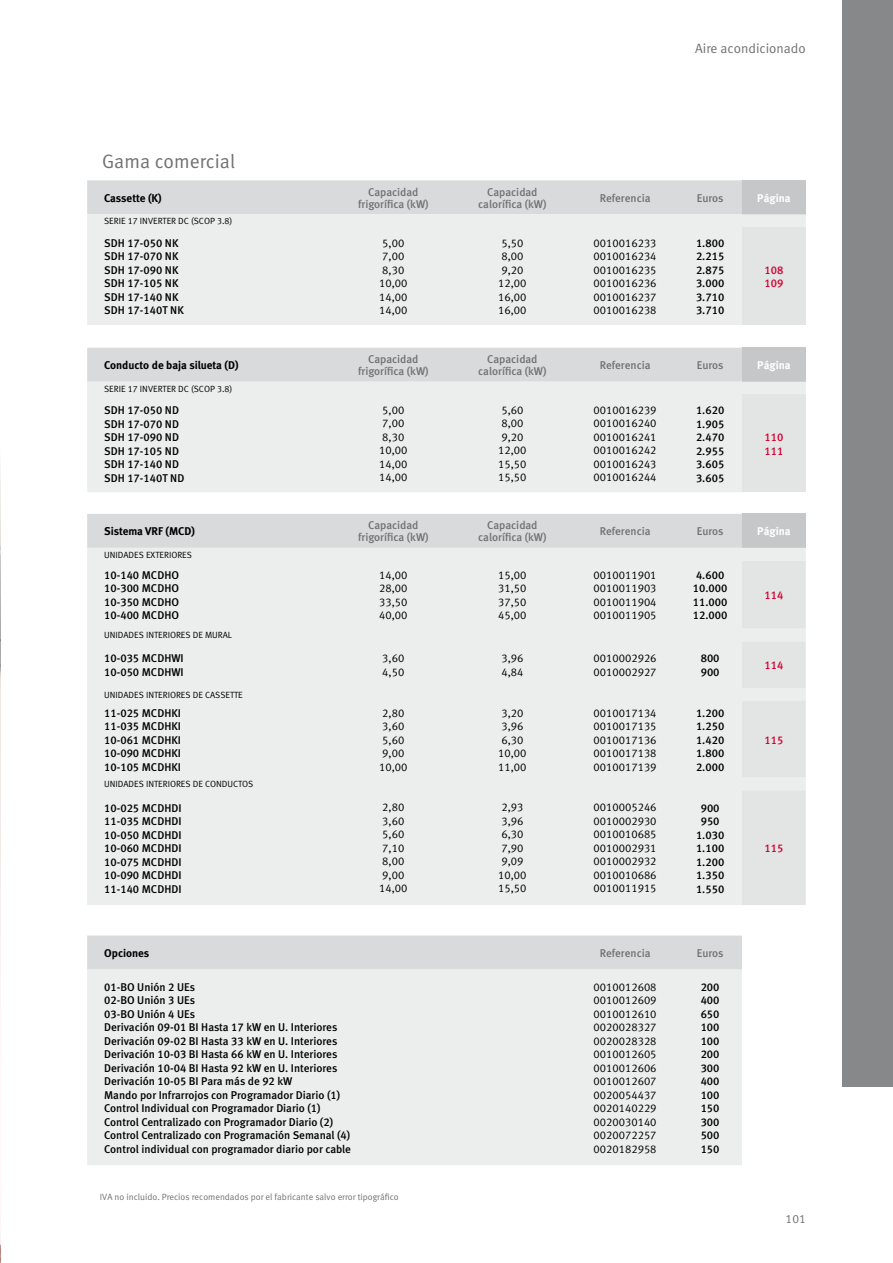
<style>
.page{position:relative;width:893px;height:1263px;background:#fff}
.page>*{position:absolute;margin:0;border:0;box-sizing:border-box;transform-origin:0 0}
.t1{font:19.5px "Meta Normal LF";color:#707172}
.t2{font:13.5px "Meta Normal LF";color:#707172}
.t3{font:12px "Meta Normal LF";color:#707172}
.t4{font:11.25px/13.5px "Meta Medium LF";color:#000;text-align:justify}
.t5{font:11.25px/13.5px "Meta Normal LF";color:#000}
.t6{font:11.25px/12px "Meta Medium LF";letter-spacing:-.005em;color:#707172;text-align:center}
.t7{font:11.25px "Meta Bold LF";color:#000}
.t8{font:11.25px/13.5px "Meta Medium LF";color:#d30030}
.t9{font:11.25px "Meta Bold LF";color:#fff}
.t10{font:9px "Meta Normal LF";color:#000}
.t11{font:9px "Meta Normal LF";color:#707172}
</style>
<div class="page">
<img style="left:0;top:564px;width:1px;height:699px">
<div style="left:87px;top:180px;width:655px;height:34px;background:#d9dadb"></div>
<div style="left:742px;top:180px;width:64px;height:34px;background:#c6c7c8"></div>
<div style="left:87px;top:214px;width:719px;height:111px;background:#eceded"></div>
<div style="left:742px;top:227px;width:64px;height:98px;background:#e3e4e4"></div>
<div style="left:87px;top:348px;width:655px;height:34px;background:#d9dadb"></div>
<div style="left:742px;top:348px;width:64px;height:34px;background:#c6c7c8"></div>
<div style="left:87px;top:382px;width:719px;height:110px;background:#eceded"></div>
<div style="left:742px;top:394px;width:64px;height:98px;background:#e3e4e4"></div>
<div style="left:87px;top:514px;width:655px;height:34px;background:#d9dadb"></div>
<div style="left:742px;top:514px;width:64px;height:34px;background:#c6c7c8"></div>
<div style="left:87px;top:548px;width:719px;height:357px;background:#eceded"></div>
<svg style="left:742px;top:561px;width:64px;height:344px;background:#e4e5e5"></svg>
<div style="left:87px;top:935px;width:655px;height:34px;background:#d9dadb"></div>
<div style="left:87px;top:969px;width:655px;height:196px;background:#eceded"></div>
<div style="left:842px;top:0;width:51px;height:1087px;background:#87888a"></div>
<p class="t2" style="left:695px;top:40px;width:112px">Aire acondicionado</p>
<h1 class="t1" style="left:102px;top:149px;width:135px">Gama comercial</h1>
<p class="t7" style="left:104px;top:191px;width:59px">Cassette (K)</p>
<p class="t6" style="left:358px;top:186px;width:72px">Capacidad frigorífica (kW)</p>
<p class="t6" style="left:478px;top:186px;width:70px">Capacidad calorífica (kW)</p>
<p class="t6" style="left:600px;top:192px;width:52px">Referencia</p>
<p class="t6" style="left:697px;top:192px;width:28px">Euros</p>
<p class="t9" style="left:757px;top:191px;width:35px">Página</p>
<p class="t10" style="left:104px;top:216px;width:130px">SERIE 17 INVERTER DC (SCOP 3.8)</p>
<p class="t4" style="left:104px;top:236px;width:81px;text-align:left">SDH 17-050 NK<br>SDH 17-070 NK<br>SDH 17-090 NK<br>SDH 17-105 NK<br>SDH 17-140 NK<br>SDH 17-140T NK</p>
<p class="t5" style="left:379px;top:236px;width:30px">5,00<br>7,00<br>8,30<br>10,00<br>14,00<br>14,00</p>
<p class="t5" style="left:498px;top:236px;width:30px">5,50<br>8,00<br>9,20<br>12,00<br>16,00<br>16,00</p>
<p class="t5" style="left:594px;top:236px;width:64px;text-align:justify">0010016233<br>0010016234<br>0010016235<br>0010016236<br>0010016237<br>0010016238</p>
<p class="t4" style="left:696px;top:236px;width:30px">1.800<br>2.215<br>2.875<br>3.000<br>3.710<br>3.710</p>
<p class="t8" style="left:764px;top:263px;width:20px">108<br>109</p>
<p class="t7" style="left:104px;top:358px;width:136px">Conducto de baja silueta (D)</p>
<p class="t6" style="left:358px;top:353px;width:72px">Capacidad frigorífica (kW)</p>
<p class="t6" style="left:478px;top:353px;width:70px">Capacidad calorífica (kW)</p>
<p class="t6" style="left:600px;top:359px;width:52px">Referencia</p>
<p class="t6" style="left:697px;top:359px;width:28px">Euros</p>
<p class="t9" style="left:757px;top:358px;width:35px">Página</p>
<p class="t10" style="left:104px;top:383px;width:130px">SERIE 17 INVERTER DC (SCOP 3.8)</p>
<p class="t4" style="left:104px;top:403px;width:82px;text-align:left">SDH 17-050 ND<br>SDH 17-070 ND<br>SDH 17-090 ND<br>SDH 17-105 ND<br>SDH 17-140 ND<br>SDH 17-140T ND</p>
<p class="t5" style="left:379px;top:403px;width:30px">5,00<br>7,00<br>8,30<br>10,00<br>14,00<br>14,00</p>
<p class="t5" style="left:498px;top:403px;width:30px">5,60<br>8,00<br>9,20<br>12,00<br>15,50<br>15,50</p>
<p class="t5" style="left:594px;top:403px;width:64px;text-align:justify">0010016239<br>0010016240<br>0010016241<br>0010016242<br>0010016243<br>0010016244</p>
<p class="t4" style="left:696px;top:403px;width:30px">1.620<br>1.905<br>2.470<br>2.955<br>3.605<br>3.605</p>
<p class="t8" style="left:764px;top:430px;width:20px">110<br>111</p>
<p class="t7" style="left:104px;top:525px;width:92px">Sistema VRF (MCD)</p>
<p class="t6" style="left:358px;top:519px;width:72px">Capacidad frigorífica (kW)</p>
<p class="t6" style="left:478px;top:519px;width:70px">Capacidad calorífica (kW)</p>
<p class="t6" style="left:600px;top:525px;width:52px">Referencia</p>
<p class="t6" style="left:697px;top:525px;width:28px">Euros</p>
<p class="t9" style="left:757px;top:525px;width:35px">Página</p>
<p class="t10" style="left:104px;top:549px;width:89px">UNIDADES EXTERIORES</p>
<p class="t4" style="left:104px;top:568px;width:76px">10-140 MCDHO 10-300 MCDHO 10-350 MCDHO 10-400 MCDHO</p>
<p class="t5" style="left:379px;top:568px;width:30px;text-align:justify">14,00<br>28,00<br>33,50<br>40,00</p>
<p class="t5" style="left:498px;top:568px;width:30px;text-align:justify">15,00<br>31,50<br>37,50<br>45,00</p>
<p class="t5" style="left:594px;top:568px;width:64px;text-align:justify">0010011901<br>0010011903<br>0010011904<br>0010011905</p>
<p class="t4" style="left:693px;top:568px;width:36px;text-align:left">4.600<br>10.000<br>11.000<br>12.000</p>
<p class="t8" style="left:764px;top:588px;width:20px">114</p>
<p class="t10" style="left:104px;top:630px;width:129px">UNIDADES INTERIORES DE MURAL</p>
<p class="t4" style="left:104px;top:652px;width:81px">10-035 MCDHWI<br>10-050 MCDHWI</p>
<p class="t5" style="left:382px;top:652px;width:24px">3,60<br>4,50</p>
<p class="t5" style="left:501px;top:652px;width:24px">3,96<br>4,84</p>
<p class="t5" style="left:594px;top:652px;width:64px">0010002926<br>0010002927</p>
<p class="t4" style="left:701px;top:652px;width:20px">800<br>900</p>
<p class="t8" style="left:764px;top:658px;width:20px">114</p>
<p class="t10" style="left:104px;top:689px;width:140px">UNIDADES INTERIORES DE CASSETTE</p>
<p class="t4" style="left:104px;top:706px;width:78px">11-025 MCDHKI 11-035 MCDHKI 10-061 MCDHKI 10-090 MCDHKI 10-105 MCDHKI</p>
<p class="t5" style="left:379px;top:706px;width:30px">2,80<br>3,60<br>5,60<br>9,00<br>10,00</p>
<p class="t5" style="left:498px;top:706px;width:30px">3,20<br>3,96<br>6,30<br>10,00<br>11,00</p>
<p class="t5" style="left:594px;top:706px;width:64px;text-align:justify">0010017134<br>0010017135<br>0010017136<br>0010017138<br>0010017139</p>
<p class="t4" style="left:696px;top:706px;width:30px">1.200<br>1.250<br>1.420<br>1.800<br>2.000</p>
<p class="t8" style="left:764px;top:733px;width:20px">115</p>
<p class="t10" style="left:104px;top:779px;width:151px">UNIDADES INTERIORES DE CONDUCTOS</p>
<p class="t4" style="left:104px;top:801px;width:79px">10-025 MCDHDI 11-035 MCDHDI 10-050 MCDHDI 10-060 MCDHDI 10-075 MCDHDI 10-090 MCDHDI 11-140 MCDHDI</p>
<p class="t5" style="left:379px;top:801px;width:30px">2,80<br>3,60<br>5,60<br>7,10<br>8,00<br>9,00<br>14,00</p>
<p class="t5" style="left:498px;top:801px;width:30px">2,93<br>3,96<br>6,30<br>7,90<br>9,09<br>10,00<br>15,50</p>
<p class="t5" style="left:594px;top:801px;width:64px;text-align:justify">0010005246<br>0010002930<br>0010010685<br>0010002931<br>0010002932<br>0010010686<br>0010011915</p>
<p class="t4" style="left:696px;top:801px;width:30px;text-align:center">900<br>950<br>1.030<br>1.100<br>1.200<br>1.350<br>1.550</p>
<p class="t7" style="left:104px;top:946px;width:47px">Opciones</p>
<p class="t6" style="left:600px;top:947px;width:52px">Referencia</p>
<p class="t6" style="left:697px;top:947px;width:28px">Euros</p>
<p class="t4" style="left:104px;top:980px;width:248px;text-align:left">01-BO Unión 2 UEs<br>02-BO Unión 3 UEs<br>03-BO Unión 4 UEs<br>Derivación 09-01 BI Hasta 17 kW en U. Interiores Derivación 09-02 BI Hasta 33 kW en U. Interiores Derivación 10-03 BI Hasta 66 kW en U. Interiores Derivación 10-04 BI Hasta 92 kW en U. Interiores Derivación 10-05 BI Para más de 92 kW<br>Mando por Infrarrojos con Programador Diario (1)<br>Control Individual con Programador Diario (1)<br>Control Centralizado con Programador Diario (2)<br>Control Centralizado con Programación Semanal (4)<br>Control individual con programador diario por cable</p>
<p class="t5" style="left:594px;top:980px;width:64px;text-align:justify">0010012608<br>0010012609<br>0010012610<br>0020028327<br>0020028328<br>0010012605<br>0010012606<br>0010012607<br>0020054437<br>0020140229<br>0020030140<br>0020072257<br>0020182958</p>
<p class="t4" style="left:701px;top:980px;width:20px">200<br>400<br>650<br>100<br>100<br>200<br>300<br>400<br>100<br>150<br>300<br>500<br>150</p>
<p class="t11" style="left:100px;top:1191px;width:300px">IVA no incluido. Precios recomendados por el fabricante salvo error tipográfico</p>
<p class="t8" style="left:764px;top:841px;width:20px">115</p>
<p class="t3" style="left:786px;top:1212px;width:22px">101</p>
</div>
